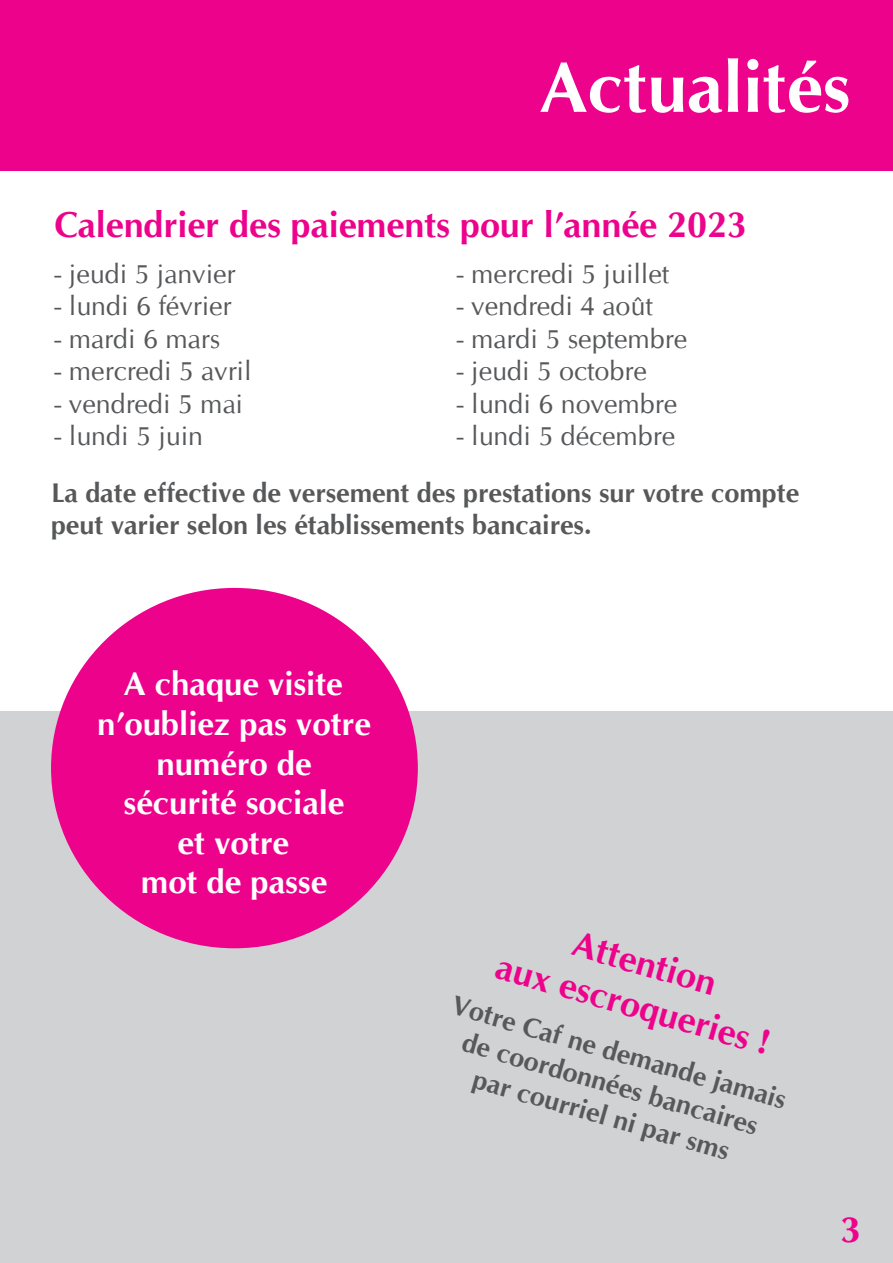
<style>
.page{position:relative;width:893px;height:1263px;background:#fff}
.page>*{position:absolute;margin:0;border:0;box-sizing:border-box;transform-origin:0 0}
.t1{font:700 72px "CG Omega";color:#fff}
.t2{font:700 36px/43.2px "CG Omega";color:#ed028c;text-align:center}
.t3{font:700 36px "CG Omega";color:#ed028c;scale:1.04 1}
.t4{font:700 33px/39.6px "CG Omega";color:#fff;text-align:center}
.t5{font:27px "CG Omega";color:#57585a}
.t6{font:700 27px/32.4px "CG Omega";color:#57585a}
</style>
<div class="page">
<div style="left:0;top:0;width:893px;height:170px;background:#ed028c"></div>
<div style="left:0;top:711px;width:893px;height:552px;background:#d1d2d4"></div>
<div style="left:51px;top:588px;width:367px;height:360px;background:#ed028c;border-radius:50%"></div>
<h1 class="t1" style="left:540px;top:42px;width:312px">Actualités</h1>
<h2 class="t2" style="left:54px;top:203px;width:694px">Calendrier des paiements pour l’année 2023</h2>
<p class="t5" style="left:54px;top:258px;width:183px">- jeudi 5 janvier</p>
<p class="t5" style="left:54px;top:290px;width:179px">- lundi 6 février</p>
<p class="t5" style="left:54px;top:322px;width:168px">- mardi 6 mars</p>
<p class="t5" style="left:54px;top:355px;width:199px">- mercredi 5 avril</p>
<p class="t5" style="left:54px;top:387px;width:191px">- vendredi 5 mai</p>
<p class="t5" style="left:54px;top:420px;width:151px">- lundi 5 juin</p>
<p class="t5" style="left:456px;top:258px;width:214px">- mercredi 5 juillet</p>
<p class="t5" style="left:456px;top:290px;width:198px">- vendredi 4 août</p>
<p class="t5" style="left:456px;top:322px;width:232px">- mardi 5 septembre</p>
<p class="t5" style="left:456px;top:355px;width:192px">- jeudi 5 octobre</p>
<p class="t5" style="left:456px;top:387px;width:222px">- lundi 6 novembre</p>
<p class="t5" style="left:456px;top:420px;width:220px">- lundi 5 décembre</p>
<p class="t6" style="left:51px;top:477px;width:750px">La date effective de versement des prestations sur votre compte peut varier selon les établissements bancaires.</p>
<p class="t4" style="left:97px;top:664px;width:275px">A chaque visite n’oubliez pas votre numéro de sécurité sociale<br>et votre<br>mot de passe</p>
<h2 class="t2" style="left:515px;top:903px;width:284px;rotate:16deg">Attention<br>aux escroqueries !</h2>
<p class="t6" style="left:457px;top:989px;width:348px;text-align:center;rotate:16deg">Votre Caf ne demande jamais de coordonnées bancaires par courriel ni par sms</p>
<h2 class="t3" style="left:840px;top:1207px;width:22px">3</h2>
</div>
